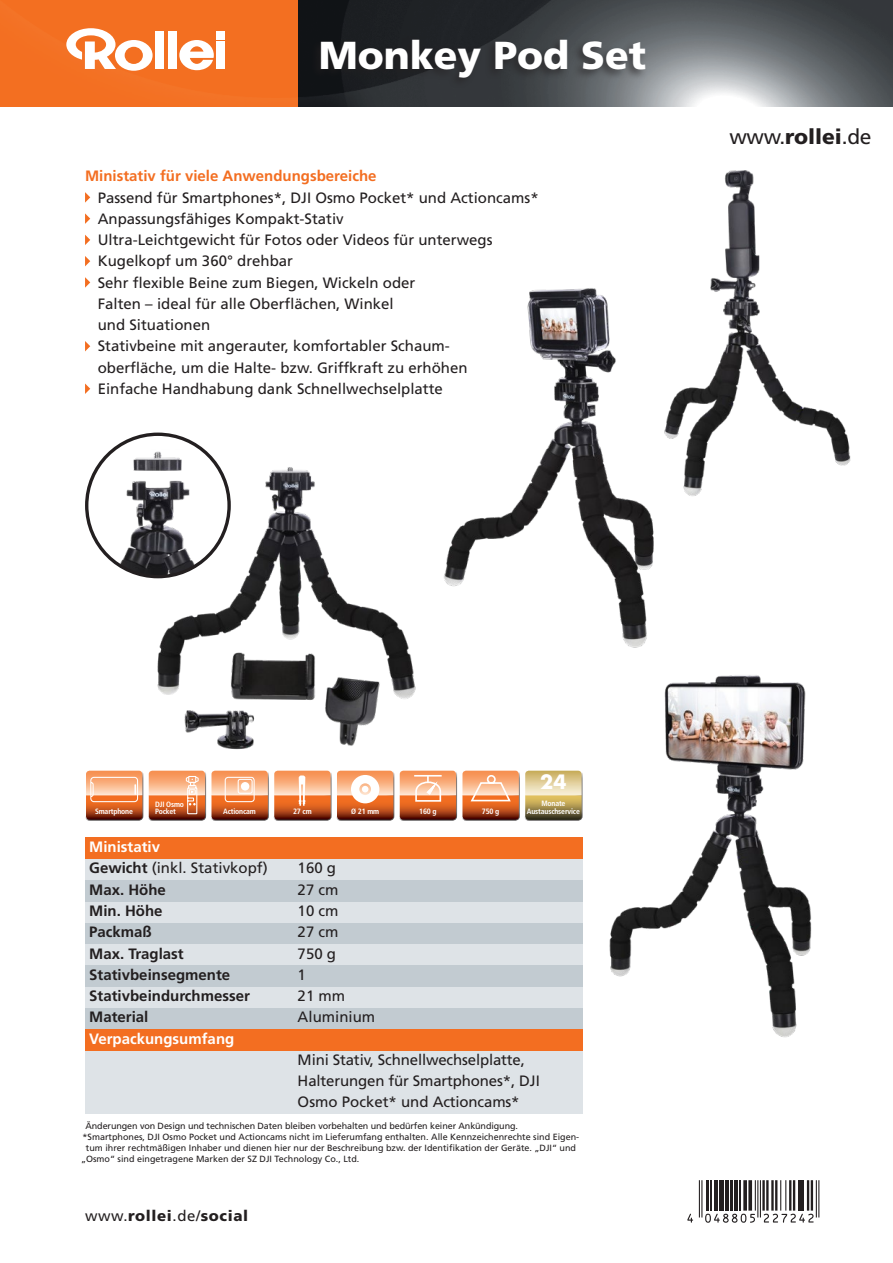
<style>
.page{position:relative;width:893px;height:1263px;background:#fff}
.page>*{position:absolute;margin:0;border:0;box-sizing:border-box;transform-origin:0 0}
.t1{font:900 39px "Frutiger LT";color:#fff}
.t2{font:21px "Frutiger LT";color:#231f20}
.t3{font:700 19.2px "Futura";color:#fff}
.t4{font:15px/21.3px "Frutiger LT";color:#231f20}
.t5{font:700 15px "Frutiger LT";color:#231f20}
.t6{font:700 15px "Frutiger LT";color:#f36e21}
.t7{font:700 15px "Frutiger LT";color:#fff}
.t8{font:900 15px "Frutiger LT";letter-spacing:.045em;color:#231f20}
.t9{font:9px "Frutiger LT";color:#231f20}
.t10{font:700 condensed 7.65px/7.6px "Frutiger LT";letter-spacing:-.02em;color:#fff}
.s1{font-weight:900}
.s2{font-weight:700}
.s3{font-weight:400}
</style>
<div class="page">
<img style="left:298px;top:0;width:595px;height:106px">
<div style="left:0;top:0;width:298px;height:106px;background:#f36f21"></div>
<svg style="left:179px;top:40px;width:35px;height:30px"></svg>
<div style="left:155px;top:32px;width:9px;height:37px;background:#fff"></div>
<div style="left:168px;top:32px;width:8px;height:37px;background:#fff"></div>
<div style="left:216px;top:32px;width:9px;height:8px;background:#fff"></div>
<div style="left:216px;top:41px;width:9px;height:28px;background:#fff"></div>
<svg style="left:66px;top:28px;width:87px;height:43px"></svg>
<div style="left:310px;top:36px;width:338px;height:52px;background:#231f20;opacity:.6"></div>
<hr style="left:701px;top:1180px;width:1px;height:37px;background:#231f20">
<hr style="left:699px;top:1180px;width:1px;height:37px;background:#231f20">
<hr style="left:706px;top:1180px;width:3px;height:30px;background:#231f20">
<hr style="left:710px;top:1180px;width:1px;height:30px;background:#231f20">
<hr style="left:714px;top:1180px;width:4px;height:30px;background:#231f20">
<hr style="left:719px;top:1180px;width:1px;height:30px;background:#231f20">
<hr style="left:722px;top:1180px;width:2px;height:30px;background:#231f20">
<hr style="left:725px;top:1180px;width:4px;height:30px;background:#231f20">
<hr style="left:731px;top:1180px;width:2px;height:30px;background:#231f20">
<hr style="left:734px;top:1180px;width:4px;height:30px;background:#231f20">
<hr style="left:739px;top:1180px;width:2px;height:30px;background:#231f20">
<svg style="left:748px;top:1180px;width:4px;height:30px"></svg>
<svg style="left:743px;top:1180px;width:4px;height:30px"></svg>
<hr style="left:760px;top:1180px;width:1px;height:37px;background:#231f20">
<hr style="left:757px;top:1180px;width:1px;height:37px;background:#231f20">
<hr style="left:755px;top:1180px;width:1px;height:30px;background:#231f20">
<hr style="left:775px;top:1180px;width:2px;height:30px;background:#231f20">
<hr style="left:771px;top:1180px;width:3px;height:30px;background:#231f20">
<hr style="left:766px;top:1180px;width:3px;height:30px;background:#231f20">
<hr style="left:762px;top:1180px;width:3px;height:30px;background:#231f20">
<hr style="left:785px;top:1180px;width:1px;height:30px;background:#231f20">
<hr style="left:780px;top:1180px;width:1px;height:30px;background:#231f20">
<hr style="left:793px;top:1180px;width:2px;height:30px;background:#231f20">
<hr style="left:789px;top:1180px;width:2px;height:30px;background:#231f20">
<hr style="left:798px;top:1180px;width:1px;height:30px;background:#231f20">
<hr style="left:800px;top:1180px;width:4px;height:30px;background:#231f20">
<hr style="left:811px;top:1180px;width:2px;height:30px;background:#231f20">
<hr style="left:807px;top:1180px;width:2px;height:30px;background:#231f20">
<hr style="left:818px;top:1180px;width:1px;height:37px;background:#231f20">
<hr style="left:816px;top:1180px;width:1px;height:37px;background:#231f20">
<svg style="left:687px;top:1214px;width:6px;height:9px"></svg>
<svg style="left:705px;top:1214px;width:50px;height:9px"></svg>
<svg style="left:764px;top:1214px;width:50px;height:9px"></svg>
<img style="left:87px;top:434px;width:142px;height:143px;border-radius:71px">
<img style="left:150px;top:454px;width:266px;height:296px">
<img style="left:444px;top:288px;width:210px;height:360px">
<img style="left:609px;top:675px;width:203px;height:363px">
<img style="left:664px;top:170px;width:187px;height:326px">
<svg style="left:85px;top:192px;width:5px;height:11px"></svg>
<svg style="left:85px;top:213px;width:5px;height:11px"></svg>
<svg style="left:85px;top:235px;width:5px;height:10px"></svg>
<svg style="left:85px;top:256px;width:5px;height:10px"></svg>
<svg style="left:85px;top:277px;width:5px;height:11px"></svg>
<svg style="left:85px;top:341px;width:5px;height:10px"></svg>
<svg style="left:85px;top:383px;width:5px;height:11px"></svg>
<div style="left:85px;top:838px;width:498px;height:21px;background:#f36e21"></div>
<div style="left:85px;top:923px;width:498px;height:21px;background:#c2cbd1"></div>
<div style="left:85px;top:1008px;width:498px;height:21px;background:#c2cbd1"></div>
<div style="left:85px;top:859px;width:498px;height:21px;background:#dee3e7"></div>
<div style="left:85px;top:944px;width:498px;height:21px;background:#dee3e7"></div>
<div style="left:85px;top:901px;width:498px;height:22px;background:#dee3e7"></div>
<div style="left:85px;top:986px;width:498px;height:22px;background:#dee3e7"></div>
<div style="left:85px;top:1050px;width:498px;height:64px;background:#dee3e7"></div>
<div style="left:85px;top:880px;width:498px;height:21px;background:#c2cbd1"></div>
<div style="left:85px;top:965px;width:498px;height:21px;background:#c2cbd1"></div>
<div style="left:85px;top:1029px;width:498px;height:21px;background:#f36e21"></div>
<div style="left:83px;top:770px;width:61px;height:51px;background:#231f20;opacity:.75"></div>
<svg style="left:86px;top:771px;width:56px;height:49px;background:#db885a"></svg>
<div style="left:459px;top:770px;width:62px;height:51px;background:#231f20;opacity:.75"></div>
<svg style="left:462px;top:771px;width:57px;height:49px;background:#db895d"></svg>
<div style="left:396px;top:770px;width:62px;height:51px;background:#231f20;opacity:.75"></div>
<svg style="left:400px;top:771px;width:56px;height:49px;background:#db885c"></svg>
<svg style="left:525px;top:771px;width:57px;height:49px;background:#bba972"></svg>
<svg style="left:274px;top:771px;width:57px;height:49px;background:#db8759"></svg>
<div style="left:334px;top:770px;width:61px;height:51px;background:#231f20;opacity:.75"></div>
<svg style="left:337px;top:771px;width:56px;height:49px"></svg>
<div style="left:208px;top:770px;width:62px;height:51px;background:#231f20;opacity:.75"></div>
<svg style="left:211px;top:771px;width:57px;height:49px;background:#db8759"></svg>
<div style="left:241px;top:782px;width:8px;height:8px;background:#fff;border-radius:50%"></div>
<div style="left:145px;top:770px;width:62px;height:51px;background:#231f20;opacity:.75"></div>
<svg style="left:149px;top:771px;width:56px;height:49px;background:#dc885a"></svg>
<h1 class="t1" style="left:319px;top:31px;width:329px">Monkey Pod Set</h1>
<p class="t6" style="left:85px;top:167px;width:293px">Ministativ für viele Anwendungsbereiche</p>
<p class="t4" style="left:98px;top:187px;width:442px">Passend für Smartphones*, DJI Osmo Pocket* und Actioncams*</p>
<p class="t4" style="left:98px;top:208px;width:247px">Anpassungsfähiges Kompakt-Stativ</p>
<p class="t4" style="left:98px;top:229px;width:396px">Ultra-Leichtgewicht für Fotos oder Videos für unterwegs</p>
<p class="t4" style="left:98px;top:251px;width:197px">Kugelkopf um 360° drehbar</p>
<p class="t4" style="left:98px;top:272px;width:319px">Sehr flexible Beine zum Biegen, Wickeln oder<br>Falten – ideal für alle Oberflächen, Winkel und Situationen</p>
<p class="t4" style="left:98px;top:336px;width:371px">Stativbeine mit angerauter, komfortabler Schaum&shy;oberfläche, um die Halte- bzw. Griffkraft zu erhöhen</p>
<p class="t4" style="left:98px;top:378px;width:347px">Einfache Handhabung dank Schnellwechselplatte</p>
<p class="t2" style="left:730px;top:125px;width:143px">www.<span class="s1">rollei</span>.de</p>
<p class="t3" style="left:540px;top:768px;width:28px">24</p>
<p class="t10" style="left:541px;top:799px;width:26px">Monate</p>
<p class="t10" style="left:155px;top:800px;width:30px">DJI Osmo<br>Pocket</p>
<p class="t10" style="left:95px;top:808px;width:39px">Smartphone</p>
<p class="t10" style="left:419px;top:808px;width:19px">160 g</p>
<p class="t10" style="left:482px;top:808px;width:19px">750 g</p>
<p class="t10" style="left:223px;top:808px;width:34px">Actioncam</p>
<p class="t10" style="left:293px;top:808px;width:20px">27 cm</p>
<p class="t10" style="left:351px;top:808px;width:30px">Ø 21 mm</p>
<p class="t10" style="left:527px;top:808px;width:55px">Austauschservice</p>
<p class="t7" style="left:89px;top:838px;width:72px">Ministativ</p>
<p class="t4" style="left:89px;top:858px;width:180px"><span class="s2">Gewicht</span> (inkl. Stativkopf)</p>
<p class="t5" style="left:89px;top:881px;width:78px">Max. Höhe</p>
<p class="t5" style="left:89px;top:902px;width:75px">Min. Höhe</p>
<p class="t5" style="left:89px;top:923px;width:64px">Packmaß</p>
<p class="t5" style="left:89px;top:944px;width:96px">Max. Traglast</p>
<p class="t5" style="left:89px;top:966px;width:142px">Stativbeinsegmente</p>
<p class="t5" style="left:89px;top:987px;width:162px">Stativbeindurchmesser</p>
<p class="t5" style="left:89px;top:1008px;width:61px">Material</p>
<p class="t7" style="left:89px;top:1029px;width:147px">Verpackungsumfang</p>
<p class="t4" style="left:298px;top:858px;width:40px">160 g</p>
<p class="t4" style="left:298px;top:879px;width:42px">27 cm</p>
<p class="t4" style="left:298px;top:900px;width:42px">10 cm</p>
<p class="t4" style="left:298px;top:921px;width:42px">27 cm</p>
<p class="t4" style="left:298px;top:943px;width:40px">750 g</p>
<p class="t4" style="left:298px;top:964px;width:10px">1</p>
<p class="t4" style="left:298px;top:985px;width:49px">21 mm</p>
<p class="t4" style="left:298px;top:1006px;width:79px">Aluminium</p>
<p class="t4" style="left:298px;top:1049px;width:244px">Mini Stativ, Schnellwechselplatte,<br>Halterungen für Smartphones*, DJI<br>Osmo Pocket* und Actioncams*</p>
<p class="t9" style="left:85px;top:1121px;width:434px">Änderungen von Design und technischen Daten bleiben vorbehalten und bedürfen keiner Ankündigung.</p>
<p class="t9" style="left:83px;top:1132px;width:498px">*Smartphones, DJI Osmo Pocket und Actioncams nicht im Lieferumfang enthalten. Alle Kennzeichenrechte sind Eigen-</p>
<p class="t9" style="left:86px;top:1142px;width:492px">tum ihrer rechtmäßigen Inhaber und dienen hier nur der Beschreibung bzw. der Identifikation der Geräte. „DJI“ und</p>
<p class="t9" style="left:81px;top:1153px;width:280px">„Osmo“ sind eingetragene Marken der SZ DJI Technology Co., Ltd.</p>
<p class="t8" style="left:85px;top:1206px;width:165px"><span class="s3">www.</span>rollei<span class="s3">.de/</span>social</p>
</div>
